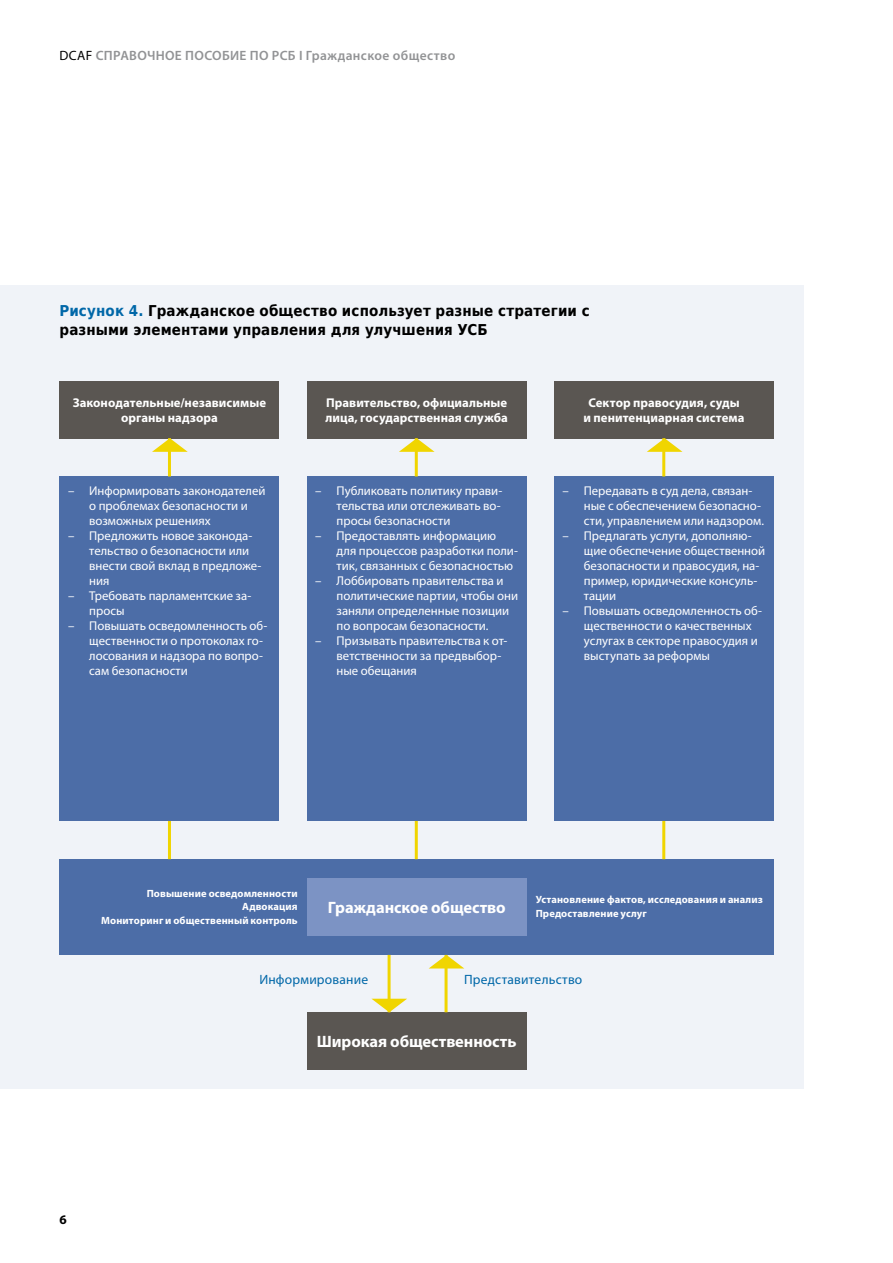
<style>
.page{position:relative;width:893px;height:1263px;background:#fff}
.page>*{position:absolute;margin:0;border:0;box-sizing:border-box;transform-origin:0 0}
.t1{font:700 16.5px "Myriad Pro";letter-spacing:-.005em;color:#fff}
.t2{font:700 15px/19.2px "DejaVu Sans Condensed";letter-spacing:.01em;color:#000}
.t3{font:600 13.5px "Myriad Pro";letter-spacing:.025em;color:#929395}
.t4{font:13.5px "Myriad Pro";letter-spacing:.015em;color:#0067a8}
.t5{font:700 13.2px "Myriad Pro";color:#000}
.t6{font:12.75px/15px "Myriad Pro";color:#fff}
.t7{font:700 12.75px/15px "Myriad Pro";letter-spacing:.005em;color:#fff;text-align:center}
.t8{font:700 10.5px/13.5px "Myriad Pro";letter-spacing:.01em;color:#fff;text-align:right}
.s1{font-weight:400;color:#000}
.s2{color:#0067a8}
</style>
<div class="page">
<div style="left:0;top:285px;width:804px;height:804px;background:#f0f3f8"></div>
<div style="left:60px;top:381px;width:219px;height:57px;background:#5a5652"></div>
<div style="left:60px;top:476px;width:219px;height:345px;background:#4c6da7"></div>
<div style="left:307px;top:381px;width:220px;height:57px;background:#5a5652"></div>
<div style="left:307px;top:1012px;width:220px;height:58px;background:#5a5652"></div>
<div style="left:307px;top:476px;width:220px;height:345px;background:#4c6da7"></div>
<div style="left:554px;top:381px;width:220px;height:57px;background:#5a5652"></div>
<div style="left:554px;top:476px;width:220px;height:345px;background:#4c6da7"></div>
<div style="left:60px;top:859px;width:714px;height:96px;background:#4c6da7"></div>
<div style="left:307px;top:878px;width:220px;height:58px;background:#7c93c4"></div>
<hr style="left:388px;top:955px;width:3px;height:57px;background:#f0d500">
<hr style="left:168px;top:821px;width:3px;height:38px;background:#f0d500">
<hr style="left:168px;top:438px;width:3px;height:38px;background:#f0d500">
<hr style="left:415px;top:821px;width:3px;height:38px;background:#f0d500">
<hr style="left:415px;top:438px;width:3px;height:38px;background:#f0d500">
<hr style="left:662px;top:821px;width:3px;height:38px;background:#f0d500">
<hr style="left:662px;top:438px;width:3px;height:38px;background:#f0d500">
<hr style="left:445px;top:955px;width:3px;height:57px;background:#f0d500">
<svg style="left:429px;top:955px;width:35px;height:13px"></svg>
<svg style="left:152px;top:438px;width:36px;height:14px"></svg>
<svg style="left:399px;top:438px;width:36px;height:14px"></svg>
<svg style="left:647px;top:438px;width:35px;height:14px"></svg>
<svg style="left:372px;top:999px;width:35px;height:13px"></svg>
<p class="t3" style="left:60px;top:47px;width:397px"><span class="s1">DCAF</span> СПРАВОЧНОЕ ПОСОБИЕ ПО РСБ I Гражданское общество</p>
<p class="t2" style="left:60px;top:300px;width:532px"><span class="s2">Рисунок 4.</span> Гражданское общество использует разные стратегии с разными элементами управления для улучшения УСБ</p>
<p class="t7" style="left:73px;top:395px;width:195px">Законодательные/независимые органы надзора</p>
<p class="t6" style="left:89px;top:483px;width:178px;text-indent:-21px">– Информировать законодателей о проблемах безопасности и возможных решениях</p>
<p class="t6" style="left:89px;top:528px;width:174px;text-indent:-21px">– Предложить новое законода&shy;тельство о безопасности или внести свой вклад в предложе&shy;ния</p>
<p class="t6" style="left:89px;top:588px;width:163px;text-indent:-21px">– Требовать парламентские за&shy;просы</p>
<p class="t6" style="left:89px;top:618px;width:180px;text-indent:-21px">– Повышать осведомленность об&shy;щественности о протоколах го&shy;лосования и надзора по вопро&shy;сам безопасности</p>
<p class="t7" style="left:325px;top:395px;width:184px;text-align:left">Правительство, официальные лица, государственная служба</p>
<p class="t6" style="left:337px;top:483px;width:167px;text-indent:-21px">– Публиковать политику прави&shy;тельства или отслеживать во&shy;просы безопасности</p>
<p class="t6" style="left:337px;top:528px;width:183px;text-indent:-21px">– Предоставлять информацию для процессов разработки поли&shy;тик, связанных с безопасностью</p>
<p class="t6" style="left:337px;top:573px;width:183px;text-indent:-21px">– Лоббировать правительства и политические партии, чтобы они заняли определенные позиции по вопросам безопасности.</p>
<p class="t6" style="left:337px;top:633px;width:172px;text-indent:-21px">– Призывать правительства к от&shy;ветственности за предвыбор&shy;ные обещания</p>
<p class="t7" style="left:583px;top:395px;width:162px">Сектор правосудия, суды и пенитенциарная система</p>
<p class="t6" style="left:584px;top:483px;width:182px;text-indent:-21px">– Передавать в суд дела, связан&shy;ные с обеспечением безопасно&shy;сти, управлением или надзором.</p>
<p class="t6" style="left:584px;top:528px;width:183px;text-indent:-21px">– Предлагать услуги, дополняю&shy;щие обеспечение общественной безопасности и правосудия, на&shy;пример, юридические консуль&shy;тации</p>
<p class="t6" style="left:584px;top:603px;width:180px;text-indent:-21px">– Повышать осведомленность об&shy;щественности о качественных услугах в секторе правосудия и выступать за реформы</p>
<p class="t8" style="left:101px;top:887px;width:198px">Повышение осведомленности<br>Адвокация<br>Мониторинг и общественный контроль</p>
<p class="t8" style="left:536px;top:893px;width:229px;text-align:left">Установление фактов, исследования и анализ<br>Предоставление услуг</p>
<p class="t1" style="left:328px;top:898px;width:180px">Гражданское общество</p>
<p class="t4" style="left:259px;top:972px;width:110px">Информирование</p>
<p class="t4" style="left:464px;top:972px;width:120px">Представительство</p>
<p class="t5" style="left:60px;top:1212px;width:9px">6</p>
<p class="t1" style="left:317px;top:1032px;width:201px">Широкая общественность</p>
</div>
